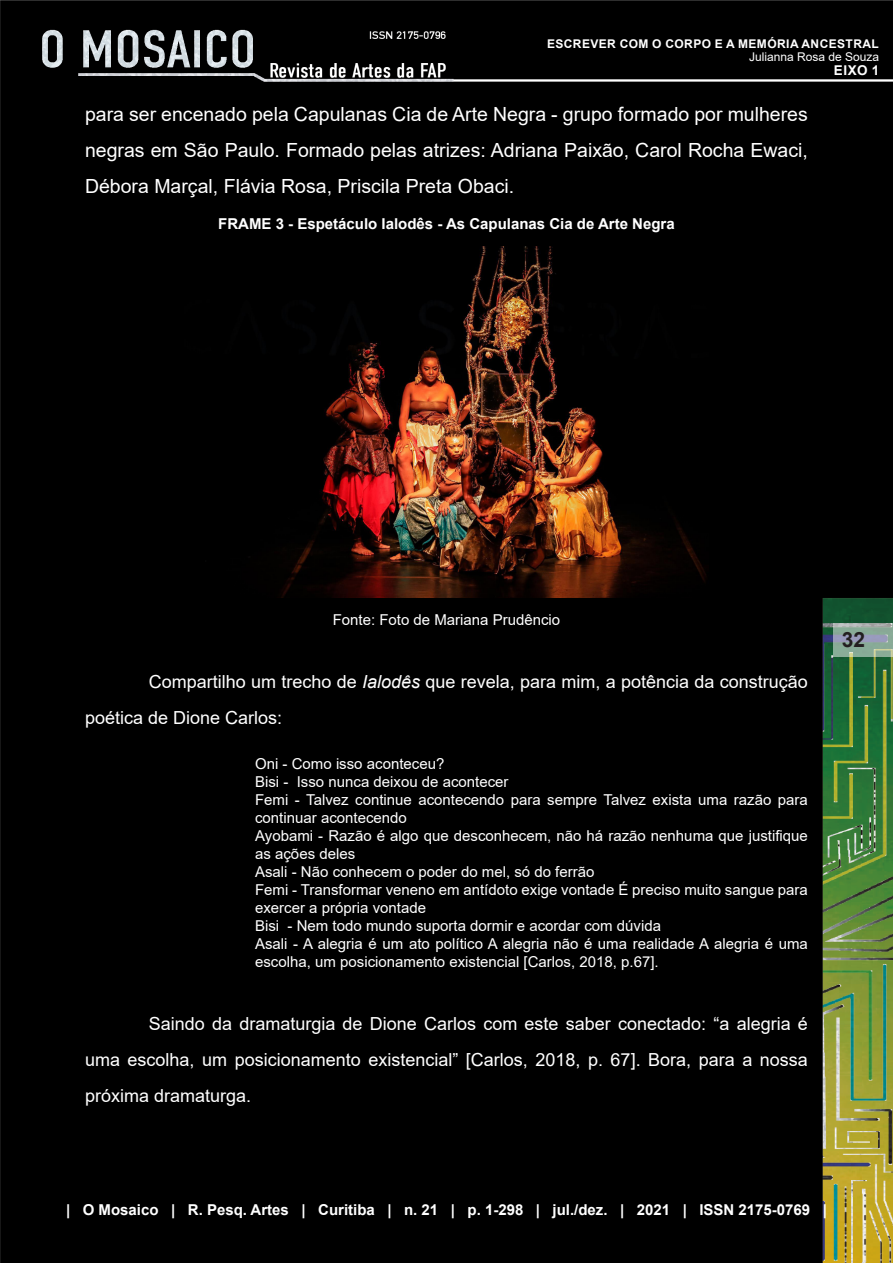
<style>
.page{position:relative;width:893px;height:1263px;background:#fff}
.page>*{position:absolute;margin:0;border:0;box-sizing:border-box;transform-origin:0 0}
.t1{font:700 21px "Arial";color:#231f20}
.Corpo{font:19.5px/36px "Arial";color:#fff;text-align:justify}
.Corpo-2{font:18px/36px "Arial";color:#fff}
.citação_-_sem_espaço{font:15px/18px "Arial";color:#fff}
.figura{font:700 15px "Arial";color:#fff}
.figura_-_Fonte{font:15px "Arial";color:#fff}
.t2{font:700 13.5px "Arial";color:#fff}
.t3{font:700 12px "Arial";letter-spacing:.035em;color:#fff}
.t4{font:12px "Arial";color:#fff}
.s1{font-style:italic}
</style>
<div class="page">
<img style="left:0;top:0;width:893px;height:1263px">
<svg style="left:833px;top:623px;width:60px;height:34px;background:#93aaa2"></svg>
<img style="left:184px;top:246px;width:524px;height:352px">
<p class="t3" style="left:547px;top:35px;width:333px">ESCREVER COM O CORPO E A MEMÓRIA ANCESTRAL</p>
<p class="t4" style="left:749px;top:49px;width:132px">Julianna Rosa de Souza</p>
<p class="t2" style="left:834px;top:60px;width:47px">Eixo 1</p>
<p class="Corpo" style="left:85px;top:96px;width:724px">para ser encenado pela Capulanas Cia de Arte Negra - grupo formado por mulheres negras em São Paulo. Formado pelas atrizes: Adriana Paixão, Carol Rocha Ewaci, Débora Marçal, Flávia Rosa, Priscila Preta Obaci.</p>
<p class="figura" style="left:218px;top:213px;width:458px">FRAME 3 - Espetáculo Ialodês - As Capulanas Cia de Arte Negra</p>
<p class="figura_-_Fonte" style="left:333px;top:609px;width:229px">Fonte: Foto de Mariana Prudêncio</p>
<p class="Corpo-2" style="left:85px;top:663px;width:724px;text-indent:64px">Compartilho um trecho de <span class="s1">Ialodês</span> que revela, para mim, a potência da construção poética de Dione Carlos:</p>
<p class="citação_-_sem_espaço" style="left:255px;top:754px;width:191px">Oni - Como isso aconteceu?</p>
<p class="citação_-_sem_espaço" style="left:255px;top:772px;width:255px">Bisi - Isso nunca deixou de acontecer</p>
<p class="citação_-_sem_espaço" style="left:255px;top:790px;width:554px">Femi - Talvez continue acontecendo para sempre Talvez exista uma razão para continuar acontecendo</p>
<p class="citação_-_sem_espaço" style="left:255px;top:826px;width:554px">Ayobami - Razão é algo que desconhecem, não há razão nenhuma que justifique as ações deles</p>
<p class="citação_-_sem_espaço" style="left:255px;top:862px;width:341px">Asali - Não conhecem o poder do mel, só do ferrão</p>
<p class="citação_-_sem_espaço" style="left:255px;top:880px;width:554px">Femi - Transformar veneno em antídoto exige vontade É preciso muito sangue para exercer a própria vontade</p>
<p class="citação_-_sem_espaço" style="left:255px;top:916px;width:407px">Bisi - Nem todo mundo suporta dormir e acordar com dúvida</p>
<p class="citação_-_sem_espaço" style="left:255px;top:934px;width:554px">Asali - A alegria é um ato político A alegria não é uma realidade A alegria é uma escolha, um posicionamento existencial [Carlos, 2018, p.67].</p>
<p class="Corpo-2" style="left:85px;top:1005px;width:724px;text-align:justify;text-indent:64px">Saindo da dramaturgia de Dione Carlos com este saber conectado: “a alegria é uma escolha, um posicionamento existencial” [Carlos, 2018, p. 67]. Bora, para a nossa próxima dramaturga.</p>
<h1 class="t1" style="left:842px;top:625px;width:25px">32</h1>
<p class="figura" style="left:66px;top:1199px;width:762px">| O Mosaico | R. Pesq. Artes | Curitiba | n. 21 | p. 1-298 | jul./dez. | 2021 | ISSN 2175-0769 |</p>
</div>
